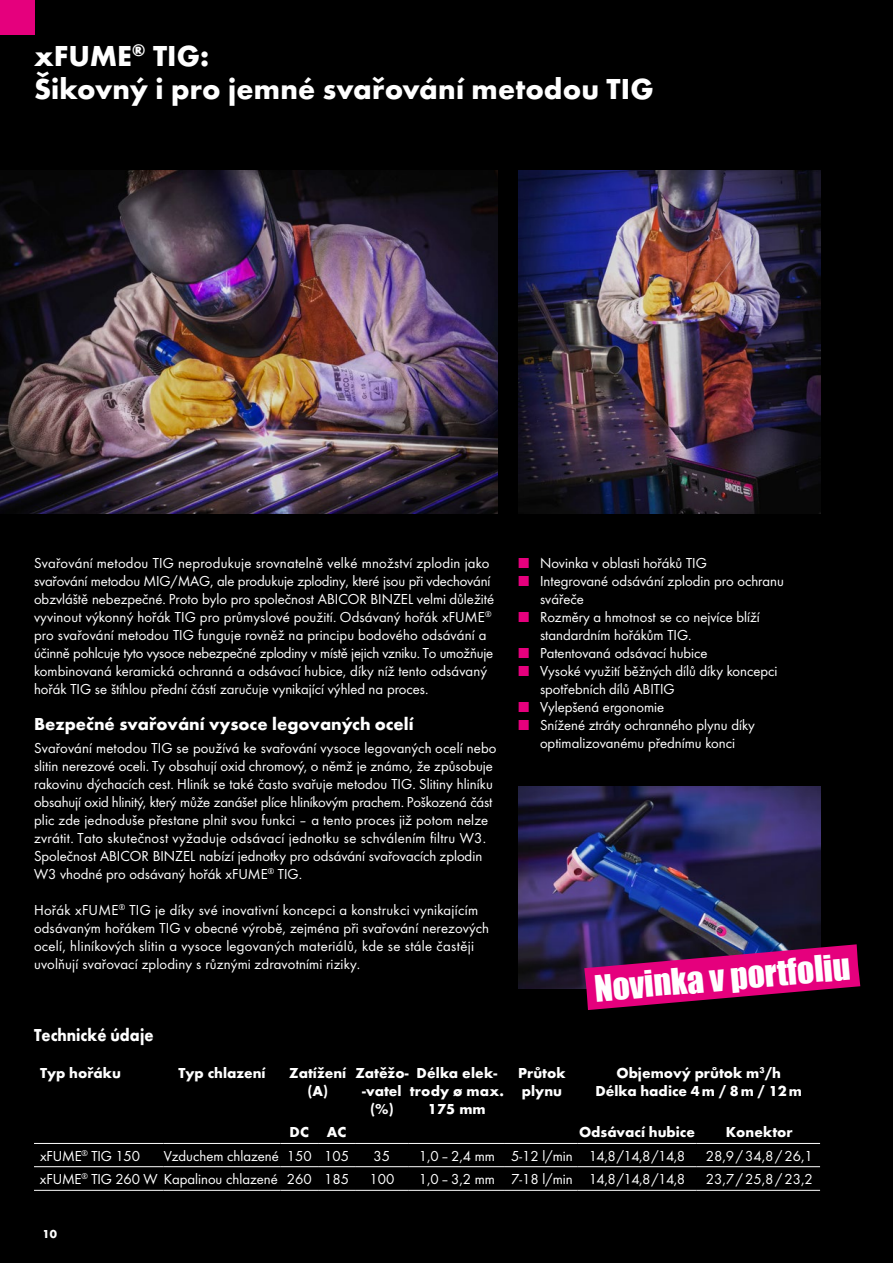
<style>
.page{position:relative;width:893px;height:1263px;background:#000}
.page>*{position:absolute;margin:0;border:0;box-sizing:border-box;transform-origin:0 0}
.t1{font:33.6px "Impact";color:#fff}
.t2{font:700 30px/33px "Futura TOT";letter-spacing:.005em;color:#fff}
.t3{font:700 18px "Futura TOT";color:#fff}
.t4{font:700 18px "Futura TOT";color:#fff;scale:.89 1}
.t5{font:15px/18px "Futura TOT Boo";color:#fff}
.t6{font:700 15px/18px "Futura TOT";color:#fff;text-align:center}
.t7{font:700 12px "Futura TOT";color:#fff}
.s1{color:#e5007d}
</style>
<div class="page">
<div style="left:0;top:0;width:34px;height:34px;background:#e5007d"></div>
<img style="left:0;top:170px;width:497px;height:343px">
<img style="left:519px;top:170px;width:302px;height:343px">
<img style="left:519px;top:787px;width:302px;height:201px">
<hr style="left:34px;top:1143px;width:130px;height:1px;background:#fff">
<hr style="left:164px;top:1143px;width:116px;height:1px;background:#fff">
<hr style="left:280px;top:1143px;width:38px;height:1px;background:#fff">
<hr style="left:318px;top:1143px;width:37px;height:1px;background:#fff">
<hr style="left:355px;top:1143px;width:54px;height:1px;background:#fff">
<hr style="left:409px;top:1143px;width:96px;height:1px;background:#fff">
<hr style="left:505px;top:1143px;width:72px;height:1px;background:#fff">
<hr style="left:577px;top:1143px;width:120px;height:1px;background:#fff">
<hr style="left:34px;top:1190px;width:130px;height:1px;background:#fff">
<hr style="left:164px;top:1190px;width:116px;height:1px;background:#fff">
<hr style="left:280px;top:1190px;width:38px;height:1px;background:#fff">
<hr style="left:318px;top:1190px;width:37px;height:1px;background:#fff">
<hr style="left:355px;top:1190px;width:54px;height:1px;background:#fff">
<hr style="left:409px;top:1190px;width:96px;height:1px;background:#fff">
<hr style="left:505px;top:1190px;width:72px;height:1px;background:#fff">
<hr style="left:577px;top:1190px;width:120px;height:1px;background:#fff">
<hr style="left:697px;top:1190px;width:123px;height:1px;background:#fff">
<hr style="left:34px;top:1166px;width:130px;height:1px;background:#fff">
<hr style="left:164px;top:1166px;width:116px;height:1px;background:#fff">
<hr style="left:280px;top:1166px;width:38px;height:1px;background:#fff">
<hr style="left:318px;top:1166px;width:37px;height:1px;background:#fff">
<hr style="left:355px;top:1166px;width:54px;height:1px;background:#fff">
<hr style="left:409px;top:1166px;width:96px;height:1px;background:#fff">
<hr style="left:505px;top:1166px;width:72px;height:1px;background:#fff">
<hr style="left:577px;top:1166px;width:120px;height:1px;background:#fff">
<hr style="left:697px;top:1143px;width:123px;height:1px;background:#fff">
<hr style="left:697px;top:1166px;width:123px;height:1px;background:#fff">
<svg style="left:584px;top:944px;width:276px;height:66px"></svg>
<h2 class="t2" style="left:34px;top:39px;width:621px">xFUME<sup>®</sup> TIG:<br>Šikovný i pro jemné svařování metodou TIG</h2>
<p class="t5" style="left:34px;top:554px;width:461px">Svařování metodou TIG neprodukuje srovnatelně velké množství zplodin jako svařování metodou MIG/MAG, ale produkuje zplodiny, které jsou při vdechování obzvláště nebezpečné. Proto bylo pro společnost ABICOR BINZEL velmi důležité vyvinout výkonný hořák TIG pro průmyslové použití. Odsávaný hořák xFUME<sup>® </sup>pro svařování metodou TIG funguje rovněž na principu bodového odsávání a účinně pohlcuje tyto vysoce nebezpečné zplodiny v místě jejich vzniku. To umožňuje kombinovaná keramická ochranná a odsávací hubice, díky níž tento odsávaný hořák TIG se štíhlou přední částí zaručuje vynikající výhled na proces.</p>
<p class="t3" style="left:34px;top:713px;width:381px">Bezpečné svařování vysoce legovaných ocelí</p>
<p class="t5" style="left:34px;top:739px;width:464px">Svařování metodou TIG se používá ke svařování vysoce legovaných ocelí nebo slitin nerezové oceli. Ty obsahují oxid chromový, o němž je známo, že způsobuje rakovinu dýchacích cest. Hliník se také často svařuje metodou TIG. Slitiny hliníku obsahují oxid hlinitý, který může zanášet plíce hliníkovým prachem. Poškozená část plic zde jednoduše přestane plnit svou funkci – a tento proces již potom nelze zvrátit. Tato skutečnost vyžaduje odsávací jednotku se schválením filtru W3.<br>Společnost ABICOR BINZEL nabízí jednotky pro odsávání svařovacích zplodin W3 vhodné pro odsávaný hořák xFUME<sup>®</sup> TIG.</p>
<p class="t5" style="left:34px;top:901px;width:457px">Hořák xFUME<sup>®</sup> TIG je díky své inovativní koncepci a konstrukci vynikajícím odsávaným hořákem TIG v obecné výrobě, zejména při svařování nerezových ocelí, hliníkových slitin a vysoce legovaných materiálů, kde se stále častěji uvolňují svařovací zplodiny s různými zdravotními riziky.</p>
<p class="t4" style="left:34px;top:1024px;width:136px">Technické údaje</p>
<p class="t5" style="left:519px;top:554px;width:190px"><span class="s1">■</span> Novinka v oblasti hořáků TIG</p>
<p class="t5" style="left:540px;top:572px;width:245px;text-indent:-21px"><span class="s1">■</span> Integrované odsávání zplodin pro ochranu svářeče</p>
<p class="t5" style="left:540px;top:608px;width:221px;text-indent:-21px"><span class="s1">■</span> Rozměry a hmotnost se co nejvíce blíží standardním hořákům TIG.</p>
<p class="t5" style="left:519px;top:644px;width:190px"><span class="s1">■</span> Patentovaná odsávací hubice</p>
<p class="t5" style="left:540px;top:662px;width:239px;text-indent:-21px"><span class="s1">■</span> Vysoké využití běžných dílů díky koncepci spotřebních dílů ABITIG</p>
<p class="t5" style="left:519px;top:698px;width:147px"><span class="s1">■</span> Vylepšená ergonomie</p>
<p class="t5" style="left:519px;top:716px;width:238px;text-align:center"><span class="s1">■</span> Snížené ztráty ochranného plynu díky optimalizovanému přednímu konci</p>
<h1 class="t1" style="left:592px;top:962px;width:258px;rotate:-5deg">Novinka v portfoliu</h1>
<p class="t6" style="left:40px;top:1063px;width:82px">Typ hořáku</p>
<p class="t6" style="left:178px;top:1063px;width:89px">Typ chlazení</p>
<p class="t6" style="left:289px;top:1063px;width:58px">Zatížení (A)</p>
<p class="t6" style="left:355px;top:1063px;width:55px">Zatěžo--vatel (%)</p>
<p class="t6" style="left:410px;top:1063px;width:96px">Délka elek&shy;trody ø max.<br>175 mm</p>
<p class="t6" style="left:518px;top:1063px;width:49px;text-align:left">Průtok plynu</p>
<p class="t6" style="left:595px;top:1063px;width:208px">Objemový průtok m<sup>3</sup>/h<br>Délka hadice 4m / 8m / 12m</p>
<p class="t6" style="left:290px;top:1123px;width:58px">DC AC</p>
<p class="t6" style="left:579px;top:1123px;width:117px">Odsávací hubice</p>
<p class="t6" style="left:726px;top:1123px;width:68px">Konektor</p>
<p class="t5" style="left:40px;top:1146px;width:102px">xFUME<sup>®</sup> TIG 150</p>
<p class="t5" style="left:164px;top:1146px;width:187px">Vzduchem chlazené 150 105</p>
<p class="t5" style="left:374px;top:1146px;width:18px">35</p>
<p class="t5" style="left:419px;top:1146px;width:268px">1,0–2,4 mm 5-12 l/min 14,8/14,8/14,8</p>
<p class="t5" style="left:706px;top:1146px;width:108px">28,9/34,8/26,1</p>
<p class="t5" style="left:40px;top:1170px;width:310px">xFUME<sup>®</sup> TIG 260 W Kapalinou chlazené 260 185</p>
<p class="t5" style="left:369px;top:1170px;width:26px">100</p>
<p class="t5" style="left:419px;top:1170px;width:268px">1,0–3,2 mm 7-18 l/min 14,8/14,8/14,8</p>
<p class="t5" style="left:706px;top:1170px;width:108px">23,7/25,8/23,2</p>
<p class="t7" style="left:43px;top:1227px;width:16px">10</p>
</div>
